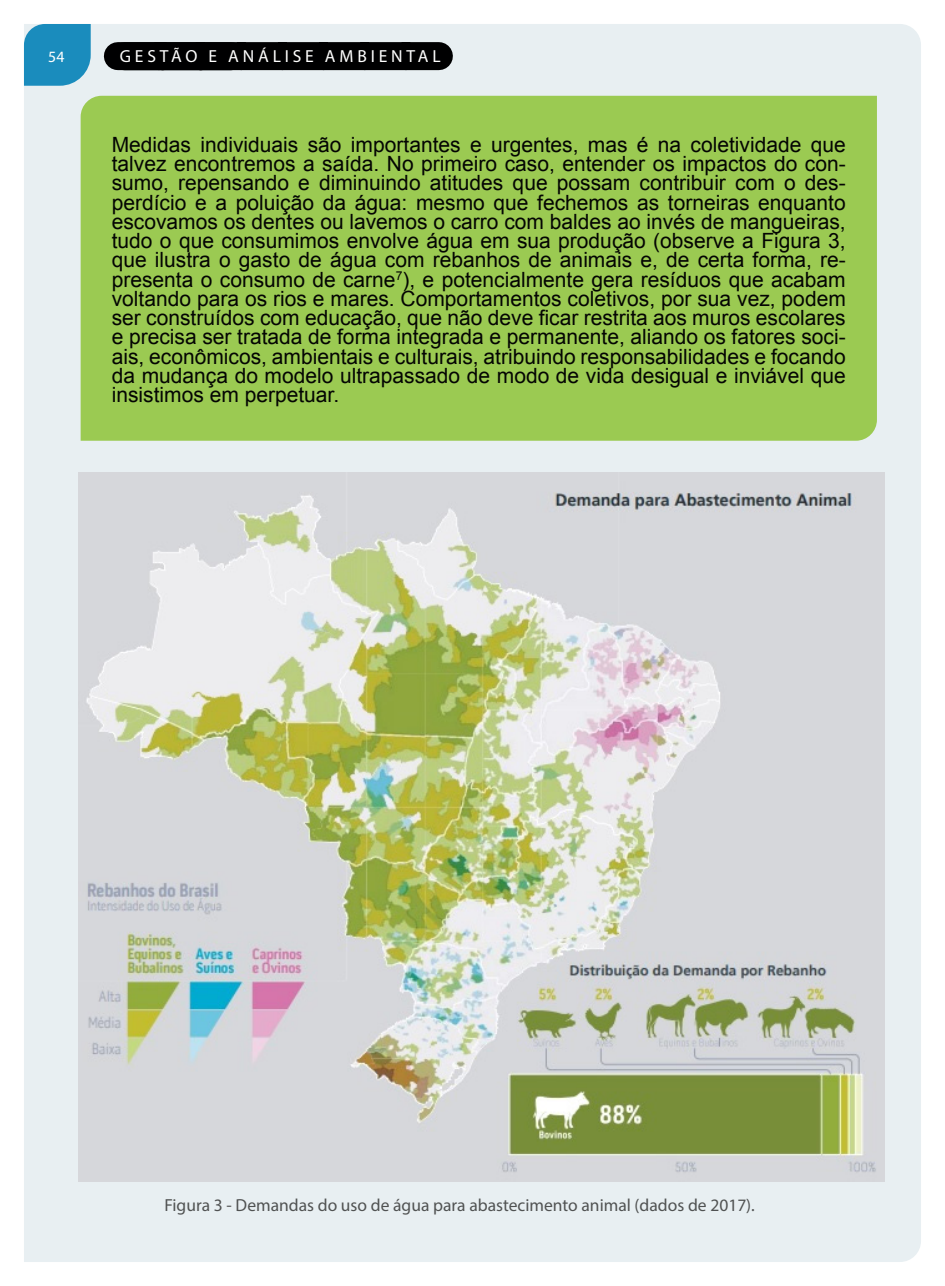
<style>
.page{position:relative;width:945px;height:1286px;background:#fff}
.page>*{position:absolute;margin:0;border:0;box-sizing:border-box;transform-origin:0 0}
.Normal_text_small_8p{font:21px/19.2px "Arial";color:#040503;text-align:justify}
.Normal_text__2{font:17.5px "Myriad Pro";color:#505252}
.Header_Master_page_b{font:17.5px "Myriad Pro";letter-spacing:.22em;color:#fff}
.t1{font:15.75px "Myriad Pro";color:#fff}
</style>
<div class="page">
<div style="left:24px;top:24px;width:897px;height:1237px;background:#e8eff2"></div>
<div style="left:81px;top:96px;width:796px;height:344px;background:#9bca52"></div>
<svg style="left:24px;top:24px;width:67px;height:62px;background:#2a93c1"></svg>
<img style="left:78px;top:472px;width:807px;height:709px">
<div style="left:118px;top:42px;width:321px;height:28px;background:#000001"></div>
<p class="t1" style="left:48px;top:47px;width:18px">54</p>
<p class="Header_Master_page_b" style="left:120px;top:46px;width:322px">GESTÃO E ANÁLISE AMBIENTAL</p>
<p class="Header_Master_page_b" style="left:127px;top:46px;width:108px">CONTENTS</p>
<p class="Normal_text_small_8p" style="left:112px;top:135px;width:736px">Medidas individuais são importantes e urgentes, mas é na coletividade que talvez encontremos a saída. No primeiro caso, entender os impactos do con&shy;sumo, repensando e diminuindo atitudes que possam contribuir com o des&shy;perdício e a poluição da água: mesmo que fechemos as torneiras enquanto escovamos os dentes ou lavemos o carro com baldes ao invés de mangueiras, tudo o que consumimos envolve água em sua produção (observe a Figura 3, que ilustra o gasto de água com rebanhos de animais e, de certa forma, re&shy;presenta o consumo de carne<sup>7</sup>), e potencialmente gera resíduos que acabam voltando para os rios e mares. Comportamentos coletivos, por sua vez, podem ser construídos com educação, que não deve ficar restrita aos muros escolares e precisa ser tratada de forma integrada e permanente, aliando os fatores soci&shy;ais, econômicos, ambientais e culturais, atribuindo responsabilidades e focando da mudança do modelo ultrapassado de modo de vida desigual e inviável que insistimos em perpetuar.</p>
<p class="Normal_text__2" style="left:164px;top:1194px;width:592px">Figura 3 - Demandas do uso de água para abastecimento animal (dados de 2017).</p>
</div>
